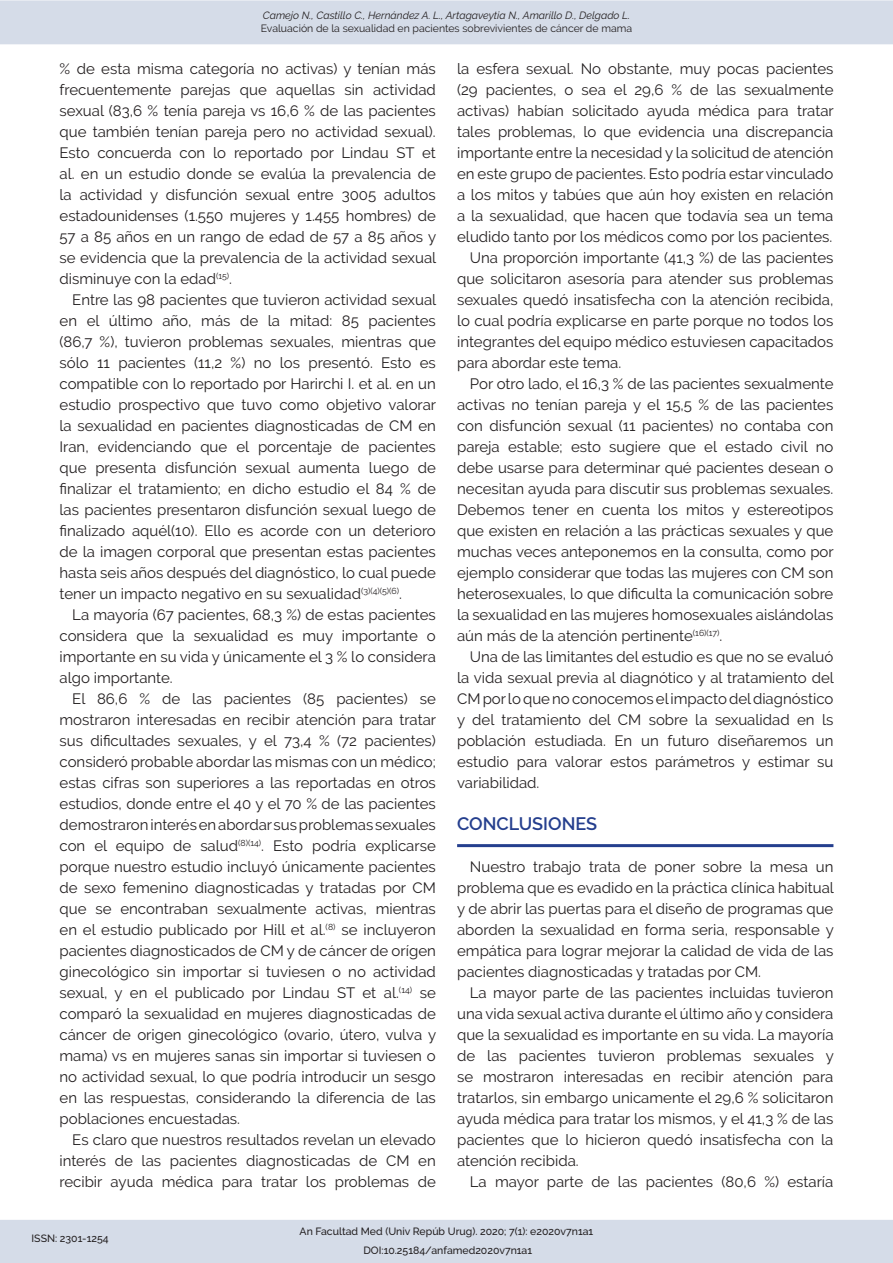
<style>
.page{position:relative;width:893px;height:1263px;background:#fff}
.page>*{position:absolute;margin:0;border:0;box-sizing:border-box;transform-origin:0 0}
.t1{font:600 18px "Raleway";color:#253f8e}
.t2{font:15px/21px "Raleway";color:#231f20;text-align:justify}
.t3{font:500 10.5px "Raleway";color:#231f20}
.t4{font:italic 10.5px "Raleway";color:#231f20}
.t5{font:10.5px "Raleway";color:#231f20}
</style>
<div class="page">
<div style="left:0;top:1220px;width:893px;height:43px;background:#d5dce8"></div>
<hr style="left:457px;top:844px;width:376px;height:3px;background:#253f8e">
<div style="left:1px;top:1px;width:891px;height:43px;background:#d5dce8"></div>
<div style="left:0;top:0;width:893px;height:44px;border:2px solid #d5dce8"></div>
<p class="t4" style="left:263px;top:9px;width:369px">Camejo N., Castillo C., Hernández A. L., Artagaveytia N., Amarillo D., Delgado L.</p>
<p class="t5" style="left:261px;top:23px;width:373px">Evaluación de la sexualidad en pacientes sobrevivientes de cáncer de mama</p>
<p class="t2" style="left:60px;top:58px;width:378px">% de esta misma categoría no activas) y tenían más frecuentemente parejas que aquellas sin actividad sexual (83,6 % tenía pareja vs 16,6 % de las pacientes que también tenían pareja pero no actividad sexual).<br>Esto concuerda con lo reportado por Lindau ST et al. en un estudio donde se evalúa la prevalencia de la actividad y disfunción sexual entre 3005 adultos estadounidenses (1.550 mujeres y 1.455 hombres) de 57 a 85 años en un rango de edad de 57 a 85 años y se evidencia que la prevalencia de la actividad sexual disminuye con la edad<sup>(15)</sup>.</p>
<p class="t2" style="left:60px;top:289px;width:378px;text-indent:13px">Entre las 98 pacientes que tuvieron actividad sexual en el último año, más de la mitad: 85 pacientes (86,7 %), tuvieron problemas sexuales, mientras que sólo 11 pacientes (11,2 %) no los presentó. Esto es compatible con lo reportado por Harirchi I. et al. en un estudio prospectivo que tuvo como objetivo valorar la sexualidad en pacientes diagnosticadas de CM en Iran, evidenciando que el porcentaje de pacientes que presenta disfunción sexual aumenta luego de finalizar el tratamiento; en dicho estudio el 84 % de las pacientes presentaron disfunción sexual luego de finalizado aquél(10). Ello es acorde con un deterioro de la imagen corporal que presentan estas pacientes hasta seis años después del diagnóstico, lo cual puede tener un impacto negativo en su sexualidad<sup>(3)(4)(5)(6)</sup>.</p>
<p class="t2" style="left:60px;top:604px;width:378px;text-indent:13px">La mayoría (67 pacientes, 68,3 %) de estas pacientes considera que la sexualidad es muy importante o importante en su vida y únicamente el 3 % lo considera algo importante.</p>
<p class="t2" style="left:60px;top:688px;width:378px;text-indent:13px">El 86,6 % de las pacientes (85 pacientes) se mostraron interesadas en recibir atención para tratar sus dificultades sexuales, y el 73,4 % (72 pacientes) consideró probable abordar las mismas con un médico; estas cifras son superiores a las reportadas en otros estudios, donde entre el 40 y el 70 % de las pacientes demostraron interés en abordar sus problemas sexuales con el equipo de salud<sup>(8)(14)</sup>. Esto podría explicarse porque nuestro estudio incluyó únicamente pacientes de sexo femenino diagnosticadas y tratadas por CM que se encontraban sexualmente activas, mientras en el estudio publicado por Hill et al.<sup>(8)</sup> se incluyeron pacientes diagnosticados de CM y de cáncer de orígen ginecológico sin importar si tuviesen o no actividad sexual, y en el publicado por Lindau ST et al.<sup>(14)</sup> se comparó la sexualidad en mujeres diagnosticadas de cáncer de origen ginecológico (ovario, útero, vulva y mama) vs en mujeres sanas sin importar si tuviesen o no actividad sexual, lo que podría introducir un sesgo en las respuestas, considerando la diferencia de las poblaciones encuestadas.</p>
<p class="t2" style="left:60px;top:1129px;width:378px;text-indent:13px">Es claro que nuestros resultados revelan un elevado interés de las pacientes diagnosticadas de CM en recibir ayuda médica para tratar los problemas de</p>
<p class="t2" style="left:457px;top:58px;width:378px">la esfera sexual. No obstante, muy pocas pacientes (29 pacientes, o sea el 29,6 % de las sexualmente activas) habían solicitado ayuda médica para tratar tales problemas, lo que evidencia una discrepancia importante entre la necesidad y la solicitud de atención en este grupo de pacientes. Esto podría estar vinculado a los mitos y tabúes que aún hoy existen en relación a la sexualidad, que hacen que todavía sea un tema eludido tanto por los médicos como por los pacientes.</p>
<p class="t2" style="left:457px;top:247px;width:378px;text-indent:13px">Una proporción importante (41,3 %) de las pacientes que solicitaron asesoría para atender sus problemas sexuales quedó insatisfecha con la atención recibida, lo cual podría explicarse en parte porque no todos los integrantes del equipo médico estuviesen capacitados para abordar este tema.</p>
<p class="t2" style="left:457px;top:373px;width:378px;text-indent:13px">Por otro lado, el 16,3 % de las pacientes sexualmente activas no tenían pareja y el 15,5 % de las pacientes con disfunción sexual (11 pacientes) no contaba con pareja estable; esto sugiere que el estado civil no debe usarse para determinar qué pacientes desean o necesitan ayuda para discutir sus problemas sexuales.<br>Debemos tener en cuenta los mitos y estereotipos que existen en relación a las prácticas sexuales y que muchas veces anteponemos en la consulta, como por ejemplo considerar que todas las mujeres con CM son heterosexuales, lo que dificulta la comunicación sobre la sexualidad en las mujeres homosexuales aislándolas aún más de la atención pertinente<sup>(16)(17)</sup>.</p>
<p class="t2" style="left:457px;top:646px;width:378px;text-indent:13px">Una de las limitantes del estudio es que no se evaluó la vida sexual previa al diagnótico y al tratamiento del CM por lo que no conocemos el impacto del diagnóstico y del tratamiento del CM sobre la sexualidad en ls población estudiada. En un futuro diseñaremos un estudio para valorar estos parámetros y estimar su variabilidad.</p>
<p class="t1" style="left:457px;top:813px;width:141px">CONCLUSIONES</p>
<p class="t2" style="left:457px;top:856px;width:378px;text-indent:13px">Nuestro trabajo trata de poner sobre la mesa un problema que es evadido en la práctica clínica habitual y de abrir las puertas para el diseño de programas que aborden la sexualidad en forma seria, responsable y empática para lograr mejorar la calidad de vida de las pacientes diagnosticadas y tratadas por CM.</p>
<p class="t2" style="left:457px;top:982px;width:378px;text-indent:13px">La mayor parte de las pacientes incluidas tuvieron una vida sexual activa durante el último año y considera que la sexualidad es importante en su vida. La mayoría de las pacientes tuvieron problemas sexuales y se mostraron interesadas en recibir atención para tratarlos, sin embargo unicamente el 29,6 % solicitaron ayuda médica para tratar los mismos, y el 41,3 % de las pacientes que lo hicieron quedó insatisfecha con la atención recibida.</p>
<p class="t2" style="left:470px;top:1171px;width:365px">La mayor parte de las pacientes (80,6 %) estaría</p>
<p class="t3" style="left:32px;top:1232px;width:79px">ISSN: 2301-1254</p>
<p class="t3" style="left:300px;top:1225px;width:295px">An Facultad Med (Univ Repúb Urug). 2020; 7(1): e2020v7n1a1</p>
<p class="t3" style="left:363px;top:1245px;width:170px">DOI:10.25184/anfamed2020v7n1a1</p>
</div>
